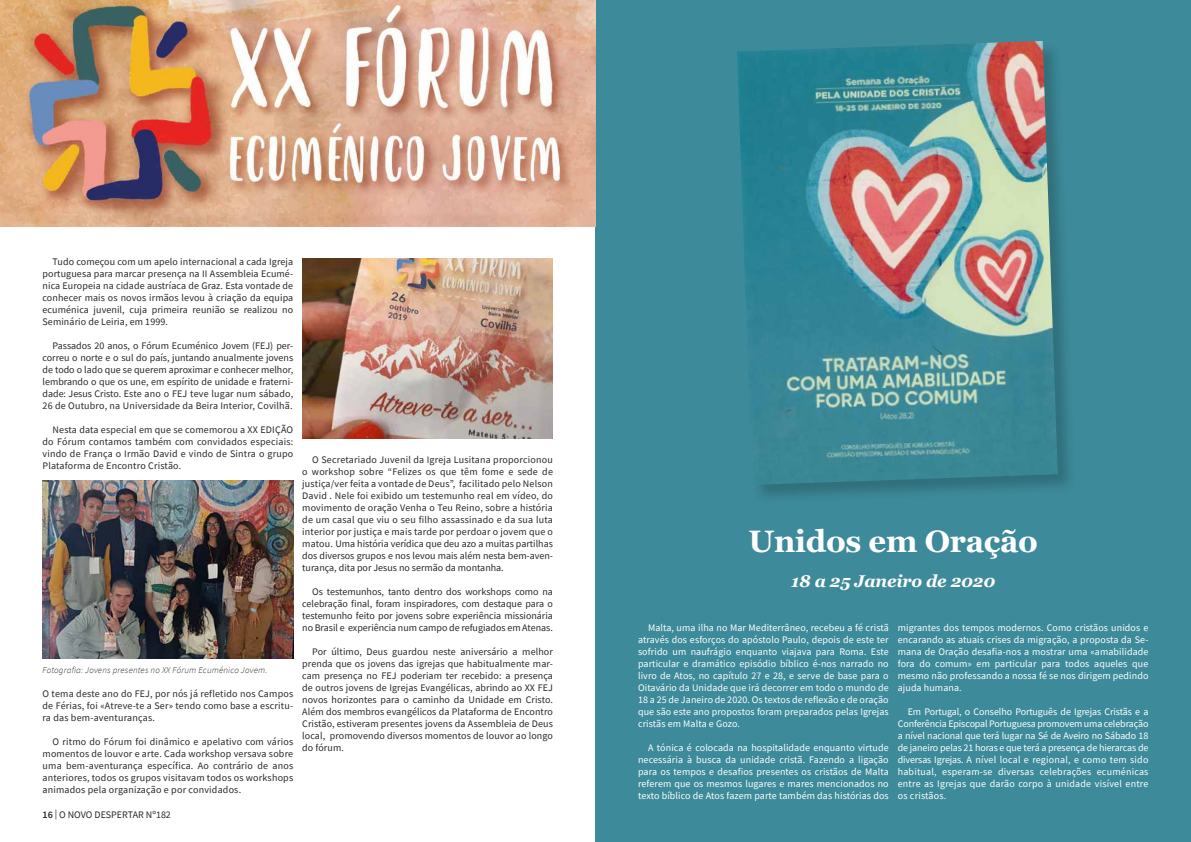
<style>
.page{position:relative;width:1191px;height:842px;background:#fff}
.page>*{position:absolute;margin:0;border:0;box-sizing:border-box;transform-origin:0 0}
.t1{font:700 31px "Georgia";letter-spacing:-.01em;color:#fff}
.t2{font:italic 700 17px "Georgia";letter-spacing:-.01em;color:#fff}
.t3{font:10px/12px "Source Sans Pro";letter-spacing:.01em;color:#282829;text-align:justify}
.t4{font:10px/12px "Source Sans Pro";letter-spacing:.01em;color:#fff;text-align:justify}
.t5{font:italic 300 9px "Source Sans Pro";letter-spacing:.02em;color:#282829}
.s1{font-weight:600}
</style>
<div class="page">
<div style="left:595px;top:0;width:596px;height:842px;background:#3d8a9a"></div>
<img style="left:43px;top:481px;width:250px;height:177px">
<img style="left:302px;top:258px;width:251px;height:181px">
<img style="left:0;top:0;width:595px;height:227px">
<div style="left:737px;top:41px;width:340px;height:463px;background:#000;opacity:.2"></div>
<img style="left:737px;top:41px;width:320px;height:444px">
<p class="t3" style="left:43px;top:255px;width:252px;text-indent:10px">Tudo começou com um apelo internacional a cada Igreja portuguesa para marcar presença na II Assembleia Ecumé&shy;nica Europeia na cidade austríaca de Graz. Esta vontade de conhecer mais os novos irmãos levou à criação da equipa ecuménica juvenil, cuja primeira reunião se realizou no Seminário de Leiria, em 1999.</p>
<p class="t3" style="left:43px;top:339px;width:252px;text-indent:10px">Passados 20 anos, o Fórum Ecuménico Jovem (FEJ) per&shy;correu o norte e o sul do país, juntando anualmente jovens de todo o lado que se querem aproximar e conhecer melhor, lembrando o que os une, em espírito de unidade e fraterni&shy;dade: Jesus Cristo. Este ano o FEJ teve lugar num sábado, 26 de Outubro, na Universidade da Beira Interior, Covilhã.</p>
<p class="t3" style="left:43px;top:423px;width:252px;text-indent:10px">Nesta data especial em que se comemorou a XX EDIÇÃO do Fórum contamos também com convidados especiais: vindo de França o Irmão David e vindo de Sintra o grupo Plataforma de Encontro Cristão.</p>
<p class="t5" style="left:43px;top:664px;width:226px">Fotografia: Jovens presentes no XX Fórum Ecuménico Jovem.</p>
<p class="t3" style="left:43px;top:687px;width:252px">O tema deste ano do FEJ, por nós já refletido nos Campos de Férias, foi «Atreve-te a Ser» tendo como base a escritu&shy;ra das bem-aventuranças.</p>
<p class="t3" style="left:43px;top:735px;width:252px;text-indent:10px">O ritmo do Fórum foi dinâmico e apelativo com vários momentos de louvor e arte. Cada workshop versava sobre uma bem-aventurança específica. Ao contrário de anos anteriores, todos os grupos visitavam todos os workshops animados pela organização e por convidados.</p>
<p class="t3" style="left:43px;top:809px;width:130px"><span class="s1">16</span> | O NOVO DESPERTAR Nº182</p>
<p class="t3" style="left:302px;top:453px;width:252px;text-indent:10px">O Secretariado Juvenil da Igreja Lusitana proporcionou o workshop sobre “Felizes os que têm fome e sede de justiça/ver feita a vontade de Deus”, facilitado pelo Nelson David . Nele foi exibido um testemunho real em vídeo, do movimento de oração Venha o Teu Reino, sobre a história de um casal que viu o seu filho assassinado e da sua luta interior por justiça e mais tarde por perdoar o jovem que o matou. Uma história verídica que deu azo a muitas partilhas dos diversos grupos e nos levou mais além nesta bem-aven&shy;turança, dita por Jesus no sermão da montanha.</p>
<p class="t3" style="left:302px;top:585px;width:252px;text-indent:10px">Os testemunhos, tanto dentro dos workshops como na celebração final, foram inspiradores, com destaque para o testemunho feito por jovens sobre experiência missionária no Brasil e experiência num campo de refugiados em Atenas.</p>
<p class="t3" style="left:302px;top:645px;width:252px;text-indent:10px">Por último, Deus guardou neste aniversário a melhor prenda que os jovens das igrejas que habitualmente mar&shy;cam presença no FEJ poderiam ter recebido: a presença de outros jovens de Igrejas Evangélicas, abrindo ao XX FEJ novos horizontes para o caminho da Unidade em Cristo.<br>Além dos membros evangélicos da Plataforma de Encontro Cristão, estiveram presentes jovens da Assembleia de Deus local, promovendo diversos momentos de louvor ao longo do fórum.</p>
<h1 class="t1" style="left:748px;top:521px;width:291px">Unidos em Oração</h1>
<h2 class="t2" style="left:791px;top:570px;width:206px">18 a 25 Janeiro de 2020</h2>
<p class="t4" style="left:638px;top:621px;width:252px;text-indent:10px">Malta, uma ilha no Mar Mediterrâneo, recebeu a fé cristã através dos esforços do apóstolo Paulo, depois de este ter sofrido um naufrágio enquanto viajava para Roma. Este particular e dramático episódio bíblico é-nos narrado no livro de Atos, no capítulo 27 e 28, e serve de base para o Oitavário da Unidade que irá decorrer em todo o mundo de 18 a 25 de Janeiro de 2020. Os textos de reflexão e de oração que são este ano propostos foram preparados pelas Igrejas cristãs em Malta e Gozo.</p>
<p class="t4" style="left:638px;top:741px;width:252px;text-indent:10px">A tónica é colocada na hospitalidade enquanto virtude necessária à busca da unidade cristã. Fazendo a ligação para os tempos e desafios presentes os cristãos de Malta referem que os mesmos lugares e mares mencionados no texto bíblico de Atos fazem parte também das histórias dos</p>
<p class="t4" style="left:897px;top:621px;width:252px">migrantes dos tempos modernos. Como cristãos unidos e encarando as atuais crises da migração, a proposta da Se&shy;mana de Oração desafia-nos a mostrar uma «amabilidade fora do comum» em particular para todos aqueles que mesmo não professando a nossa fé se nos dirigem pedindo ajuda humana.</p>
<p class="t4" style="left:897px;top:705px;width:252px;text-indent:10px">Em Portugal, o Conselho Português de Igrejas Cristãs e a Conferência Episcopal Portuguesa promovem uma celebração a nível nacional que terá lugar na Sé de Aveiro no Sábado 18 de janeiro pelas 21 horas e que terá a presença de hierarcas de diversas Igrejas. A nível local e regional, e como tem sido habitual, esperam-se diversas celebrações ecuménicas entre as Igrejas que darão corpo à unidade visível entre os cristãos.</p>
</div>
